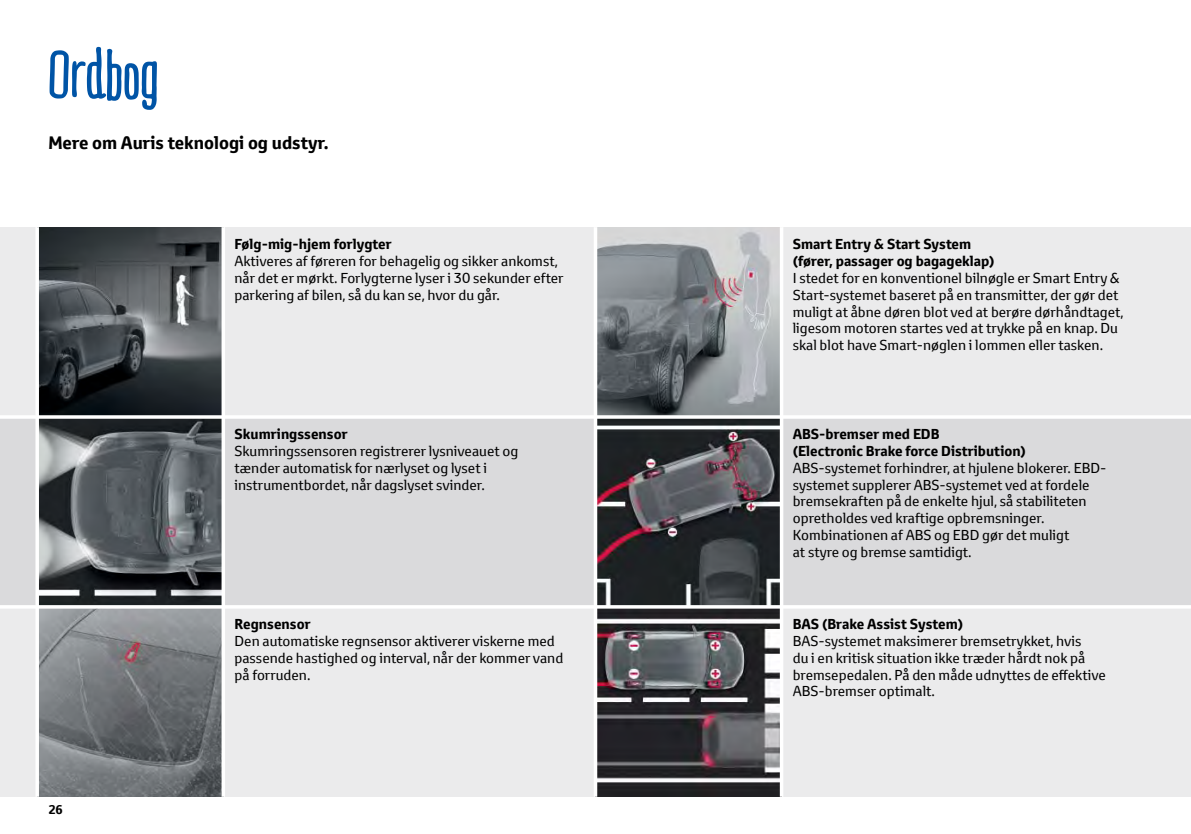
<style>
.page{position:relative;width:1191px;height:834px;background:#fff}
.page>*{position:absolute;margin:0;border:0;box-sizing:border-box;transform-origin:0 0}
.t1{font:700 70px "Ridemy Bike Pro";color:#0054a6}
.t2{font:700 17.5px "Toyota Text";color:#000}
.t3{font:14px/16.8px "Toyota Text";color:#000}
.t4{font:700 14px/16.8px "Toyota Text";color:#000}
.t5{font:700 12.25px "Toyota Text";color:#000}
</style>
<div class="page">
<div style="left:0;top:606px;width:1191px;height:190px;background:#ebebec"></div>
<div style="left:0;top:417px;width:1191px;height:189px;background:#dadadc"></div>
<div style="left:0;top:227px;width:1191px;height:190px;background:#ebebec"></div>
<img style="left:597px;top:227px;width:183px;height:569px">
<img style="left:39px;top:227px;width:182px;height:569px">
<hr style="left:35px;top:227px;width:4px;height:569px;background:#fff">
<svg style="left:221px;top:227px;width:4px;height:569px;fill:#fff"></svg>
<hr style="left:0;top:415px;width:1191px;height:3px;background:#fff">
<hr style="left:0;top:605px;width:1191px;height:3px;background:#fff">
<hr style="left:594px;top:227px;width:3px;height:569px;background:#fff">
<hr style="left:780px;top:227px;width:3px;height:569px;background:#fff">
<h1 class="t1" style="left:48px;top:46px;width:112px">Ordbog</h1>
<p class="t2" style="left:48px;top:131px;width:282px">Mere om Auris teknologi og udstyr.</p>
<p class="t4" style="left:234px;top:236px;width:159px">Følg-mig-hjem forlygter</p>
<p class="t3" style="left:234px;top:252px;width:331px">Aktiveres af føreren for behagelig og sikker ankomst, når det er mørkt. Forlygterne lyser i 30 sekunder efter parkering af bilen, så du kan se, hvor du går.</p>
<p class="t4" style="left:234px;top:426px;width:115px">Skumringssensor</p>
<p class="t3" style="left:234px;top:442px;width:285px">Skumringssensoren registrerer lysniveauet og tænder automatisk for nærlyset og lyset i instrumentbordet, når dagslyset svinder.</p>
<p class="t4" style="left:234px;top:615px;width:78px">Regnsensor</p>
<p class="t5" style="left:48px;top:800px;width:16px">26</p>
<p class="t3" style="left:234px;top:632px;width:330px">Den automatiske regnsensor aktiverer viskerne med passende hastighed og interval, når der kommer vand på forruden.</p>
<p class="t4" style="left:792px;top:236px;width:203px">Smart Entry &amp; Start System (fører, passager og bagageklap)</p>
<p class="t3" style="left:792px;top:269px;width:332px">I stedet for en konventionel bilnøgle er Smart Entry &amp; Start-systemet baseret på en transmitter, der gør det muligt at åbne døren blot ved at berøre dørhåndtaget, ligesom motoren startes ved at trykke på en knap. Du skal blot have Smart-nøglen i lommen eller tasken.</p>
<p class="t4" style="left:792px;top:426px;width:235px">ABS-bremser med EDB<br>(Electronic Brake force Distribution)</p>
<p class="t3" style="left:792px;top:459px;width:315px">ABS-systemet forhindrer, at hjulene blokerer. EBD&shy;systemet supplerer ABS-systemet ved at fordele bremsekraften på de enkelte hjul, så stabiliteten opretholdes ved kraftige opbremsninger.<br>Kombinationen af ABS og EBD gør det muligt<br>at styre og bremse samtidigt.</p>
<p class="t4" style="left:792px;top:615px;width:172px">BAS (Brake Assist System)</p>
<p class="t3" style="left:792px;top:632px;width:315px">BAS-systemet maksimerer bremsetrykket, hvis<br>du i en kritisk situation ikke træder hårdt nok på bremsepedalen. På den måde udnyttes de effektive ABS-bremser optimalt.</p>
</div>
